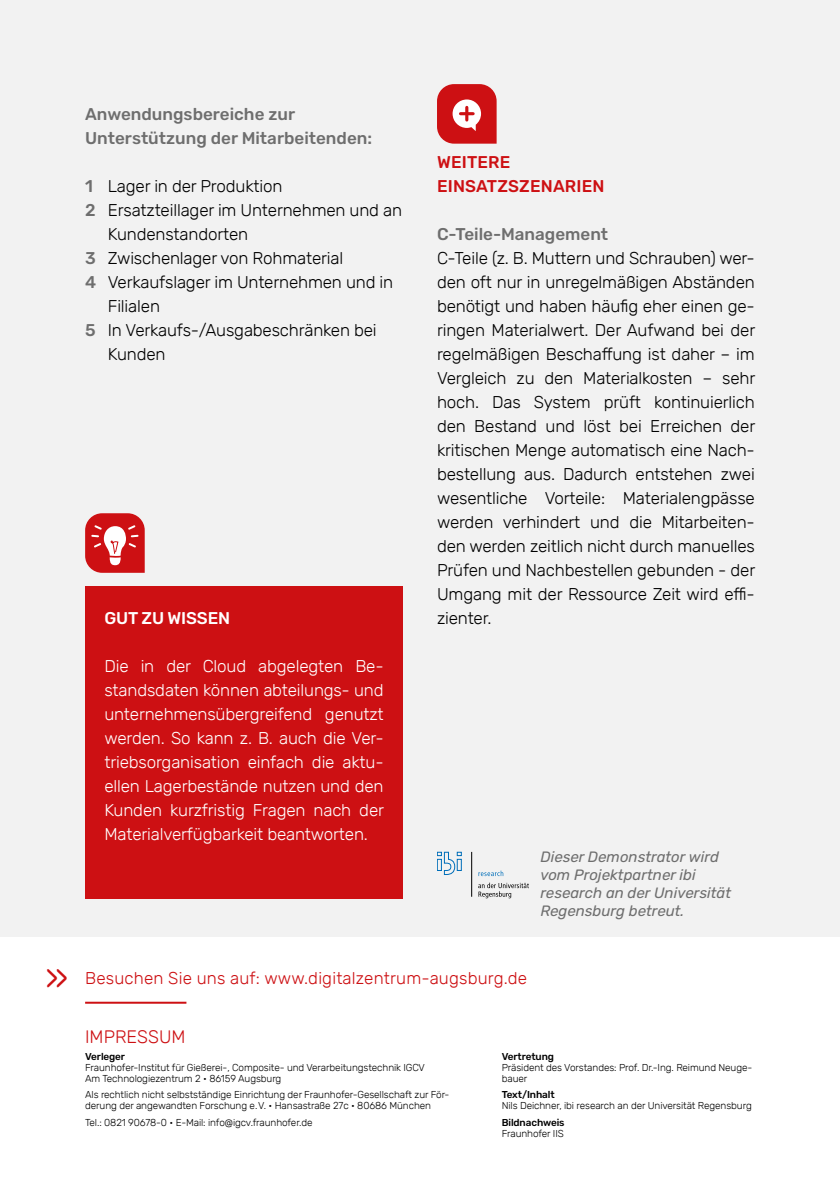
<style>
.page{position:relative;width:840px;height:1191px;background:#fff}
.page>*{position:absolute;margin:0;border:0;box-sizing:border-box;transform-origin:0 0}
.t1{font:300 39px "Rubik";color:#cd1013}
.t2{font:300 18px "Rubik";color:#cd1013}
.t3{font:300 17px/24px "Rubik";letter-spacing:-.01em;color:#000;text-align:justify}
.t4{font:300 17px/24px "Rubik";letter-spacing:-.01em;color:#fff;text-align:justify}
.t5{font:500 17px/24px "Rubik";color:#6e6e6e}
.t6{font:300 17px "Rubik";letter-spacing:.01em;color:#cd1013}
.t7{font:500 17px/24px "Rubik";letter-spacing:.01em;color:#cd1013}
.t8{font:500 17px "Rubik";letter-spacing:-.01em;color:#fff}
.t9{font:italic 15px/18px "Rubik";color:#6e6e6e}
.t10{font:300 10px/11px "Rubik";letter-spacing:-.01em;color:#000}
.t11{font:500 10px "Rubik";letter-spacing:-.01em;color:#000}
.s1{font-weight:500;color:#6e6e6e}
</style>
<div class="page">
<div style="left:0;top:0;width:839px;height:936px;background:#f2f2f2"></div>
<hr style="left:85px;top:1001px;width:101px;height:2px;background:#cd1013">
<div style="left:85px;top:586px;width:318px;height:312px;background:#cd1013"></div>
<svg style="left:85px;top:513px;width:60px;height:60px"></svg>
<svg style="left:478px;top:882px;width:50px;height:16px"></svg>
<hr style="left:471px;top:852px;width:1px;height:44px;background:#000">
<svg style="left:437px;top:851px;width:24px;height:24px"></svg>
<svg style="left:478px;top:870px;width:25px;height:6px"></svg>
<svg style="left:437px;top:84px;width:59px;height:60px"></svg>
<p class="t5" style="left:85px;top:103px;width:288px">Anwendungsbereiche zur<br>Unterstützung der Mitarbeitenden:</p>
<p class="t3" style="left:85px;top:175px;width:199px"><span class="s1">1</span> Lager in der Produktion</p>
<p class="t3" style="left:85px;top:199px;width:318px"><span class="s1">2</span> Ersatzteillager im Unternehmen und an</p>
<p class="t3" style="left:108px;top:223px;width:142px">Kundenstandorten</p>
<p class="t3" style="left:85px;top:247px;width:259px"><span class="s1">3</span> Zwischenlager von Rohmaterial</p>
<p class="t3" style="left:85px;top:271px;width:309px"><span class="s1">4</span> Verkaufslager im Unternehmen und in</p>
<p class="t3" style="left:108px;top:295px;width:54px">Filialen</p>
<p class="t3" style="left:85px;top:319px;width:293px"><span class="s1">5</span> In Verkaufs-/Ausgabeschränken bei</p>
<p class="t3" style="left:108px;top:343px;width:59px">Kunden</p>
<p class="t7" style="left:437px;top:151px;width:169px">WEITERE<br>EINSATZSZENARIEN</p>
<p class="t5" style="left:437px;top:223px;width:173px">C-Teile-Management</p>
<p class="t3" style="left:437px;top:247px;width:319px">C-Teile (z. B. Muttern und Schrauben) wer&shy;den oft nur in unregelmäßigen Abständen benötigt und haben häufig eher einen ge&shy;ringen Materialwert. Der Aufwand bei der regelmäßigen Beschaffung ist daher – im Vergleich zu den Materialkosten – sehr hoch. Das System prüft kontinuierlich den Bestand und löst bei Erreichen der kritischen Menge automatisch eine Nach&shy;bestellung aus. Dadurch entstehen zwei wesentliche Vorteile: Materialengpässe werden verhindert und die Mitarbeiten&shy;den werden zeitlich nicht durch manuelles Prüfen und Nachbestellen gebunden - der Umgang mit der Ressource Zeit wird effi-</p>
<p class="t8" style="left:104px;top:608px;width:127px">GUT ZU WISSEN</p>
<p class="t3" style="left:437px;top:607px;width:56px">zienter.</p>
<p class="t4" style="left:104px;top:655px;width:281px">Die in der Cloud abgelegten Be&shy;standsdaten können abteilungs- und unternehmensübergreifend genutzt werden. So kann z. B. auch die Ver&shy;triebsorganisation einfach die aktu&shy;ellen Lagerbestände nutzen und den Kunden kurzfristig Fragen nach der Materialverfügbarkeit beantworten.</p>
<p class="t9" style="left:540px;top:848px;width:192px">Dieser Demonstrator wird vom Projektpartner ibi research an der Universität<br>Regensburg betreut.</p>
<h1 class="t1" style="left:45px;top:956px;width:25px">»</h1>
<p class="t6" style="left:85px;top:969px;width:443px">Besuchen Sie uns auf: www.digitalzentrum-augsburg.de</p>
<p class="t2" style="left:85px;top:1026px;width:102px">IMPRESSUM</p>
<p class="t11" style="left:85px;top:1050px;width:41px">Verleger</p>
<p class="t10" style="left:85px;top:1061px;width:341px">Fraunhofer-Institut für Gießerei-, Composite- und Verarbeitungstechnik IGCV<br>Am Technologiezentrum 2 • 86159 Augsburg</p>
<p class="t10" style="left:85px;top:1089px;width:365px">Als rechtlich nicht selbstständige Einrichtung der Fraunhofer-Gesellschaft zur För&shy;derung der angewandten Forschung e.V. • Hansastraße 27c • 80686 München</p>
<p class="t10" style="left:85px;top:1117px;width:229px">Tel.: 0821 90678-0 • E-Mail: info@igcv.fraunhofer.de</p>
<p class="t11" style="left:501px;top:1050px;width:54px">Vertretung</p>
<p class="t10" style="left:501px;top:1062px;width:252px">Präsident des Vorstandes: Prof. Dr.-Ing. Reimund Neuge&shy;bauer</p>
<p class="t11" style="left:501px;top:1089px;width:54px">Text/Inhalt</p>
<p class="t10" style="left:501px;top:1100px;width:251px">Nils Deichner, ibi research an der Universität Regensburg</p>
<p class="t11" style="left:501px;top:1116px;width:64px">Bildnachweis</p>
<p class="t10" style="left:501px;top:1128px;width:64px">Fraunhofer IIS</p>
</div>
